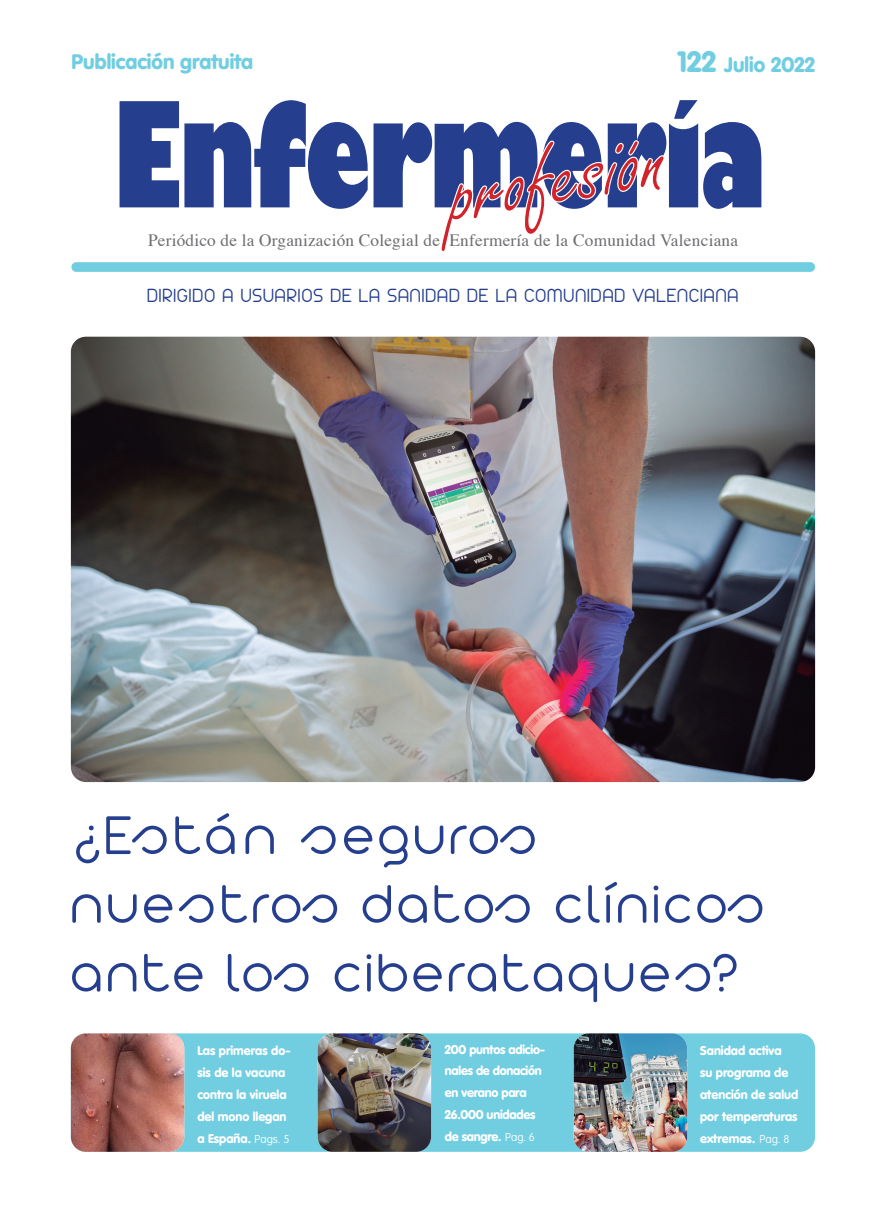
<style>
.page{position:relative;width:886px;height:1205px;background:#fff}
.page>*{position:absolute;margin:0;border:0;box-sizing:border-box;transform-origin:0 0}
.t1{font:300 58.75px/68.8px "Arista 2.0 Alternate";letter-spacing:.08em;color:#253f8e}
.t2{font:300 20.75px "Arista 2.0";letter-spacing:.05em;color:#253f8e}
.t3{font:900 20.75px "VAG Rounded";color:#71cee1}
.t4{font:17.25px "Times";letter-spacing:.01em;color:#6c6d70}
.t5{font:900 12.5px/21.9px "VAG Rounded";color:#fff}
.t6{font:900 12.5px/21.9px "VAG Rounded";letter-spacing:-.02em;color:#fff}
.s1{font-size:29px}
.s2{font-weight:100;font-size:11.25px}
.s3{font-size:13.75px}
</style>
<div class="page">
<div style="left:71px;top:1033px;width:744px;height:119px;background:#71cee1;border-radius:15px"></div>
<img style="left:71px;top:1033px;width:113px;height:119px">
<img style="left:318px;top:1033px;width:113px;height:119px">
<img style="left:574px;top:1033px;width:113px;height:119px">
<svg style="left:120px;top:100px;width:641px;height:109px;fill:#253f8e"></svg>
<svg style="left:440px;top:140px;width:225px;height:112px"></svg>
<div style="left:71px;top:262px;width:744px;height:10px;background:#71cee1;border-radius:5px"></div>
<img style="left:71px;top:337px;width:744px;height:445px">
<p class="t3" style="left:71px;top:49px;width:183px">Publicación gratuita</p>
<p class="t3" style="left:677px;top:52px;width:139px"><span class="s1">122</span> Julio 2022</p>
<p class="t4" style="left:148px;top:224px;width:591px">Periódico de la Organización Colegial de Enfermería de la Comunidad Valenciana</p>
<p class="t2" style="left:147px;top:280px;width:593px">DIRIGIDO A USUARIOS DE LA SANIDAD DE LA COMUNIDAD VALENCIANA</p>
<p class="t1" style="left:71px;top:800px;width:468px">¿Están seguros</p>
<p class="t1" style="left:71px;top:869px;width:695px">nuestros datos clínicos ante los ciberataques?</p>
<p class="t5" style="left:197px;top:1040px;width:95px">Las primeras do&shy;sis de la vacuna contra la viruela del mono llegan a España. <span class="s2">Pags. 5</span></p>
<p class="t6" style="left:445px;top:1038px;width:102px">200 puntos adicio&shy;nales de donación en verano para<br>26.000 unidades de sangre. <span class="s2">Pag. 6</span></p>
<p class="t5" style="left:700px;top:1040px;width:100px">Sanidad activa<br>su programa de atención de salud por temperaturas extremas<span class="s3">.</span> <span class="s2">Pag. 8</span></p>
</div>
